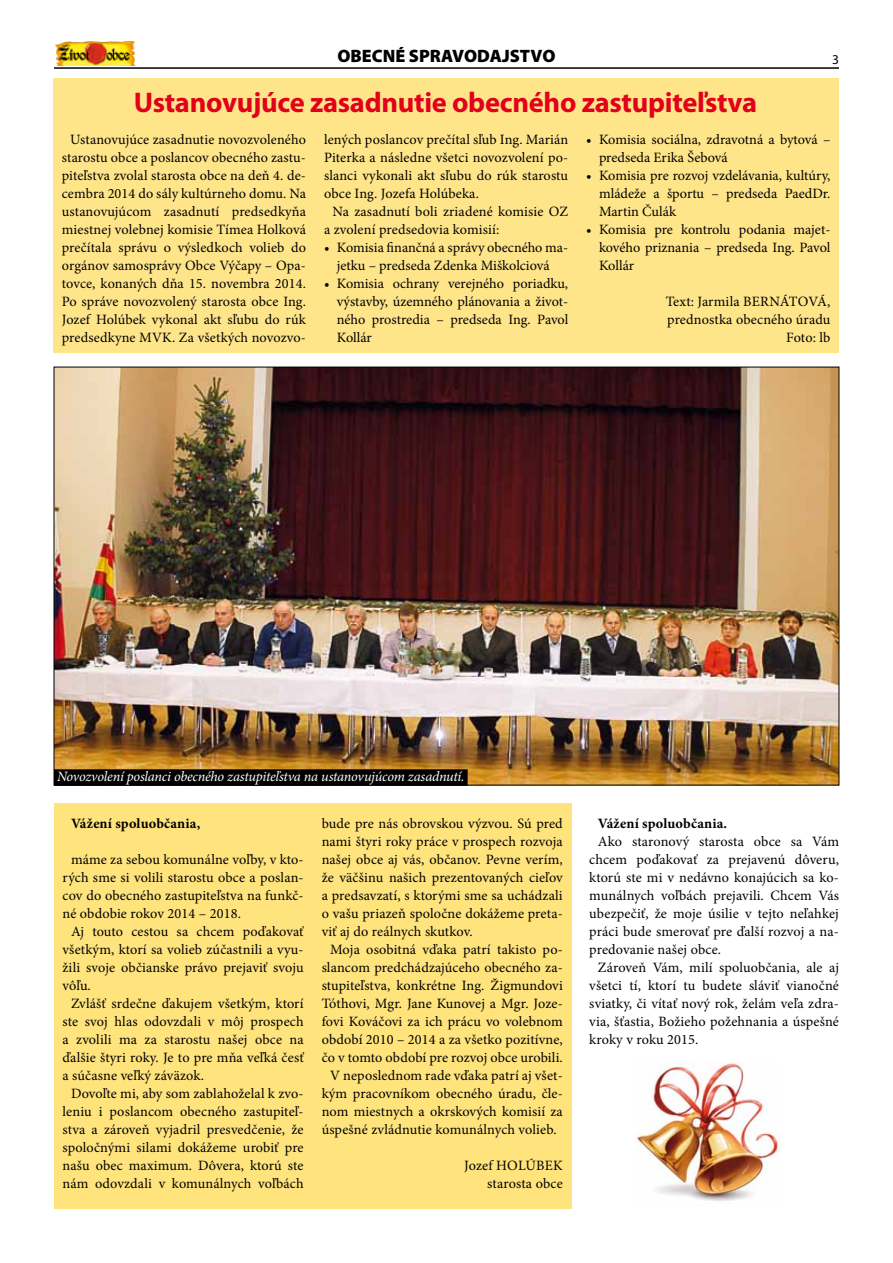
<style>
.page{position:relative;width:893px;height:1263px;background:#fff}
.page>*{position:absolute;margin:0;border:0;box-sizing:border-box;transform-origin:0 0}
.t1{font:700 28.5px "Myriad Pro";letter-spacing:-.01em;color:#e2001a}
.t2{font:900 18px "Myriad Pro";color:#000}
.t3{font:14.25px/18px "Minion Pro";letter-spacing:.005em;color:#000;text-align:justify}
.t4{font:italic 14.25px "Minion Pro";letter-spacing:-.015em;color:#fff}
.t5{font:700 14.25px "Minion Pro";letter-spacing:.01em;color:#000}
.t6{font:13.5px "Myriad Pro";color:#000}
</style>
<div class="page">
<hr style="left:54px;top:67px;width:785px;height:2px;background:#000">
<img style="left:55px;top:41px;width:80px;height:24px">
<div style="left:53px;top:78px;width:786px;height:275px;background:#ffe58a"></div>
<img style="left:56px;top:369px;width:781px;height:414px">
<div style="left:54px;top:804px;width:517px;height:405px;background:#ffe37d"></div>
<div style="left:54px;top:769px;width:414px;height:17px;background:#000"></div>
<img style="left:635px;top:1062px;width:145px;height:139px">
<p class="t2" style="left:337px;top:44px;width:220px">OBECNÉ SPRAVODAJSTVO</p>
<p class="t6" style="left:832px;top:51px;width:8px">3</p>
<h1 class="t1" style="left:134px;top:84px;width:625px">Ustanovujúce zasadnutie obecného zastupiteľstva</h1>
<p class="t3" style="left:62px;top:131px;width:246px;text-align:center">Ustanovujúce zasadnutie novozvoleného starostu obce a poslancov obecného zastu&shy;piteľstva zvolal starosta obce na deň 4. de&shy;cembra 2014 do sály kultúrneho domu. Na ustanovujúcom zasadnutí predsedkyňa miestnej volebnej komisie Tímea Holková prečítala správu o výsledkoch volieb do orgánov samosprávy Obce Výčapy – Opa&shy;tovce, konaných dňa 15. novembra 2014.<br>Po správe novozvolený starosta obce Ing.<br>Jozef Holúbek vykonal akt sľubu do rúk predsedkyne MVK. Za všetkých novozvo-</p>
<p class="t3" style="left:324px;top:130px;width:246px">lených poslancov prečítal sľub Ing. Marián</p>
<p class="t3" style="left:324px;top:148px;width:246px">Piterka a následne všetci novozvolení po-</p>
<p class="t3" style="left:324px;top:166px;width:246px">slanci vykonali akt sľubu do rúk starostu</p>
<p class="t3" style="left:324px;top:184px;width:156px">obce Ing. Jozefa Holúbeka.</p>
<p class="t3" style="left:333px;top:202px;width:237px">Na zasadnutí boli zriadené komisie OZ</p>
<p class="t3" style="left:324px;top:220px;width:177px">a zvolení predsedovia komisií:</p>
<p class="t3" style="left:324px;top:238px;width:246px;text-align:center">• Komisia finančná a správy obecného ma&shy;jetku – predseda Zdenka Miškolciová</p>
<p class="t3" style="left:337px;top:274px;width:233px;text-indent:-13px">• Komisia ochrany verejného poriadku, výstavby, územného plánovania a život&shy;ného prostredia – predseda Ing. Pavol Kollár</p>
<p class="t3" style="left:599px;top:130px;width:233px;text-indent:-13px">• Komisia sociálna, zdravotná a bytová – predseda Erika Šebová</p>
<p class="t3" style="left:599px;top:166px;width:233px;text-indent:-13px">• Komisia pre rozvoj vzdelávania, kultúry, mládeže a športu – predseda PaedDr.<br>Martin Čulák</p>
<p class="t3" style="left:599px;top:220px;width:233px;text-indent:-13px">• Komisia pre kontrolu podania majet&shy;kového priznania – predseda Ing. Pavol Kollár</p>
<p class="t3" style="left:666px;top:292px;width:97px">Text: Jarmila Bern</p>
<p class="t3" style="left:667px;top:292px;width:165px;text-align:right">átová,<br>prednostka obecného úradu<br>Foto: lb</p>
<p class="t4" style="left:57px;top:766px;width:409px">Novozvolení poslanci obecného zastupiteľstva na ustanovujúcom zasadnutí.</p>
<p class="t5" style="left:71px;top:813px;width:131px">Vážení spoluobčania,</p>
<p class="t3" style="left:71px;top:851px;width:234px">máme za sebou komunálne voľby, v kto-</p>
<p class="t3" style="left:63px;top:869px;width:243px">rých sme si volili starostu obce a poslan-</p>
<p class="t3" style="left:63px;top:887px;width:243px">cov do obecného zastupiteľstva na funkč-</p>
<p class="t3" style="left:63px;top:905px;width:180px">né obdobie rokov 2014 – 2018.</p>
<p class="t3" style="left:71px;top:923px;width:234px">Aj touto cestou sa chcem poďakovať</p>
<p class="t3" style="left:63px;top:941px;width:243px">všetkým, ktorí sa volieb zúčastnili a vyu-</p>
<p class="t3" style="left:63px;top:959px;width:243px">žili svoje občianske právo prejaviť svoju</p>
<p class="t3" style="left:63px;top:976px;width:30px">vôľu.</p>
<p class="t3" style="left:71px;top:994px;width:234px">Zvlášť srdečne ďakujem všetkým, ktorí</p>
<p class="t3" style="left:63px;top:1012px;width:243px">ste svoj hlas odovzdali v môj prospech</p>
<p class="t3" style="left:63px;top:1030px;width:243px">a zvolili ma za starostu našej obce na</p>
<p class="t3" style="left:63px;top:1048px;width:243px">ďalšie štyri roky. Je to pre mňa veľká česť</p>
<p class="t3" style="left:63px;top:1066px;width:143px">a súčasne veľký záväzok.</p>
<p class="t3" style="left:71px;top:1084px;width:234px">Dovoľte mi, aby som zablahoželal k zvo-</p>
<p class="t3" style="left:63px;top:1102px;width:243px">leniu i poslancom obecného zastupiteľ-</p>
<p class="t3" style="left:63px;top:1120px;width:243px">stva a zároveň vyjadril presvedčenie, že</p>
<p class="t3" style="left:63px;top:1138px;width:243px">spoločnými silami dokážeme urobiť pre</p>
<p class="t3" style="left:63px;top:1156px;width:243px">našu obec maximum. Dôvera, ktorú ste</p>
<p class="t3" style="left:63px;top:1174px;width:243px">nám odovzdali v komunálnych voľbách</p>
<p class="t3" style="left:322px;top:814px;width:243px">bude pre nás obrovskou výzvou. Sú pred</p>
<p class="t3" style="left:322px;top:832px;width:243px">nami štyri roky práce v prospech rozvoja</p>
<p class="t3" style="left:322px;top:850px;width:243px">našej obce aj vás, občanov. Pevne verím,</p>
<p class="t3" style="left:322px;top:868px;width:243px">že väčšinu našich prezentovaných cieľov</p>
<p class="t3" style="left:322px;top:886px;width:243px">a predsavzatí, s ktorými sme sa uchádzali</p>
<p class="t3" style="left:322px;top:904px;width:243px">o vašu priazeň spoločne dokážeme preta-</p>
<p class="t3" style="left:322px;top:922px;width:152px">viť aj do reálnych skutkov.</p>
<p class="t3" style="left:330px;top:940px;width:234px">Moja osobitná vďaka patrí takisto po-</p>
<p class="t3" style="left:322px;top:958px;width:243px">slancom predchádzajúceho obecného za-</p>
<p class="t3" style="left:322px;top:976px;width:243px">stupiteľstva, konkrétne Ing. Žigmundovi</p>
<p class="t3" style="left:322px;top:994px;width:243px">Tóthovi, Mgr. Jane Kunovej a Mgr. Joze-</p>
<p class="t3" style="left:322px;top:1012px;width:243px">fovi Kováčovi za ich prácu vo volebnom</p>
<p class="t3" style="left:322px;top:1030px;width:243px">období 2010 – 2014 a za všetko pozitívne,</p>
<p class="t3" style="left:322px;top:1048px;width:243px">čo v tomto období pre rozvoj obce urobili.</p>
<p class="t3" style="left:330px;top:1066px;width:234px">V neposlednom rade vďaka patrí aj všet-</p>
<p class="t3" style="left:322px;top:1084px;width:243px">kým pracovníkom obecného úradu, čle-</p>
<p class="t3" style="left:322px;top:1102px;width:243px">nom miestnych a okrskových komisií za</p>
<p class="t3" style="left:322px;top:1120px;width:236px">úspešné zvládnutie komunálnych volieb.</p>
<p class="t3" style="left:487px;top:1156px;width:77px;text-indent:-23px">Jozef Holúbek starosta obce</p>
<p class="t5" style="left:598px;top:813px;width:131px">Vážení spoluobčania.</p>
<p class="t3" style="left:598px;top:833px;width:243px">Ako staronový starosta obce sa Vám</p>
<p class="t3" style="left:589px;top:851px;width:251px">chcem poďakovať za prejavenú dôveru,</p>
<p class="t3" style="left:589px;top:869px;width:251px">ktorú ste mi v nedávno konajúcich sa ko-</p>
<p class="t3" style="left:589px;top:887px;width:251px">munálnych voľbách prejavili. Chcem Vás</p>
<p class="t3" style="left:589px;top:905px;width:251px">ubezpečiť, že moje úsilie v tejto neľahkej</p>
<p class="t3" style="left:589px;top:923px;width:251px">práci bude smerovať pre ďalší rozvoj a na-</p>
<p class="t3" style="left:589px;top:941px;width:133px">predovanie našej obce.</p>
<p class="t3" style="left:598px;top:959px;width:243px">Zároveň Vám, milí spoluobčania, ale aj</p>
<p class="t3" style="left:589px;top:976px;width:251px">všetci tí, ktorí tu budete sláviť vianočné</p>
<p class="t3" style="left:589px;top:994px;width:251px">sviatky, či vítať nový rok, želám veľa zdra-</p>
<p class="t3" style="left:589px;top:1012px;width:251px">via, šťastia, Božieho požehnania a úspešné</p>
<p class="t3" style="left:589px;top:1030px;width:110px">kroky v roku 2015.</p>
</div>
